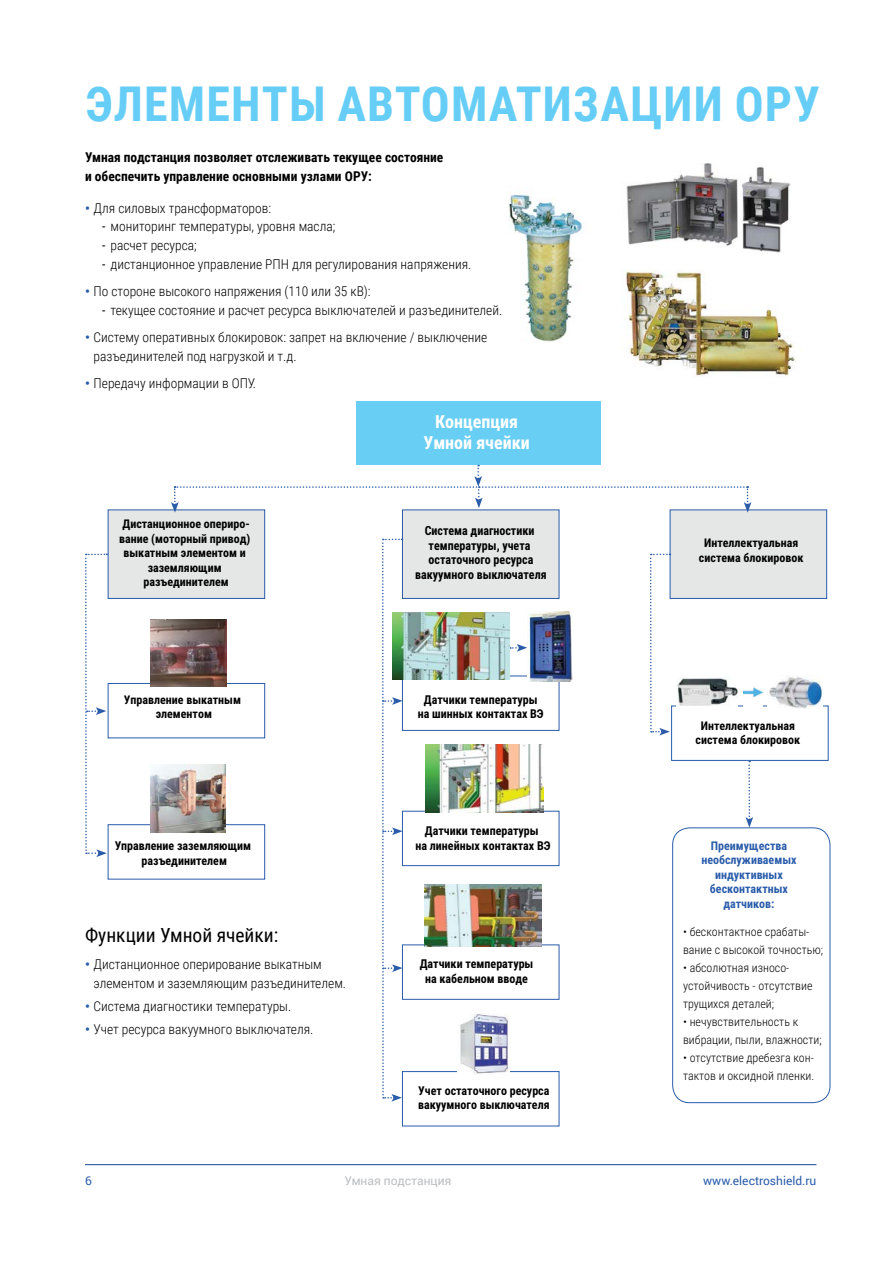
<style>
.page{position:relative;width:893px;height:1263px;background:#fff}
.page>*{position:absolute;margin:0;border:0;box-sizing:border-box;transform-origin:0 0}
.t1{font:700 48px "Roboto Condensed";letter-spacing:.025em;color:#66cef6}
.t2{font:19.5px "Roboto Condensed";color:#000}
.t3{font:700 18px/21.6px "Roboto Condensed";color:#fff;text-align:center}
.t4{font:300 13.5px/18.8px "Roboto Condensed";color:#000}
.t5{font:700 13.5px/18.8px "Roboto Condensed";color:#000}
.t6{font:700 12.6px/14.4px "Roboto Condensed";color:#000;text-align:center;scale:.95 1}
.t7{font:700 12.3px/14.4px "Roboto Condensed";color:#000;text-align:center}
.t8{font:300 12px/18px "Roboto Condensed";color:#000}
.t9{font:700 12px/14.4px "Roboto Condensed";color:#000;text-align:center}
.t10{font:700 12px/14.4px "Roboto Condensed";color:#2a5caa;text-align:center}
.t11{font:12px "Roboto";color:#2a5caa}
.t12{font:12px "Roboto";color:#bcbec0}
.s1{font-weight:700;color:#2a5caa}
.s2{font-weight:400}
</style>
<div class="page">
<hr style="left:85px;top:1164px;width:731px;height:1px;background:#2a5caa">
<img style="left:508px;top:193px;width:75px;height:149px">
<img style="left:626px;top:269px;width:170px;height:107px">
<img style="left:626px;top:164px;width:164px;height:89px">
<div style="left:356px;top:401px;width:244px;height:64px;background:#68cef3"></div>
<div style="left:108px;top:510px;width:157px;height:88px;background:#e5e6e6"></div>
<div style="left:108px;top:509px;width:157px;height:90px;border:1px solid #2a5caa"></div>
<div style="left:108px;top:683px;width:157px;height:55px;border:1px solid #2a5caa"></div>
<div style="left:108px;top:824px;width:157px;height:55px;border:1px solid #2a5caa"></div>
<div style="left:402px;top:510px;width:157px;height:88px;background:#e5e6e6"></div>
<div style="left:402px;top:509px;width:157px;height:90px;border:1px solid #2a5caa"></div>
<div style="left:402px;top:676px;width:157px;height:55px;border:1px solid #2a5caa"></div>
<div style="left:402px;top:811px;width:157px;height:55px;border:1px solid #2a5caa"></div>
<div style="left:402px;top:944px;width:157px;height:56px;border:1px solid #2a5caa"></div>
<div style="left:402px;top:1071px;width:157px;height:55px;border:1px solid #2a5caa"></div>
<div style="left:670px;top:510px;width:157px;height:88px;background:#e5e6e6"></div>
<div style="left:670px;top:509px;width:157px;height:90px;border:1px solid #2a5caa"></div>
<div style="left:671px;top:706px;width:157px;height:55px;border:1px solid #2a5caa"></div>
<svg style="left:745px;top:761px;width:8px;height:66px"></svg>
<svg style="left:650px;top:554px;width:20px;height:181px"></svg>
<svg style="left:85px;top:554px;width:22px;height:303px"></svg>
<svg style="left:510px;top:644px;width:17px;height:8px"></svg>
<svg style="left:382px;top:539px;width:21px;height:562px"></svg>
<svg style="left:171px;top:465px;width:580px;height:48px"></svg>
<div style="left:672px;top:827px;width:158px;height:276px;border:1px solid #2a5caa;border-radius:17px"></div>
<img style="left:150px;top:620px;width:76px;height:66px">
<img style="left:150px;top:765px;width:75px;height:67px">
<img style="left:392px;top:612px;width:117px;height:67px">
<img style="left:426px;top:745px;width:117px;height:68px">
<img style="left:424px;top:884px;width:118px;height:63px">
<img style="left:527px;top:611px;width:45px;height:71px">
<img style="left:676px;top:678px;width:61px;height:30px">
<img style="left:767px;top:675px;width:55px;height:33px">
<img style="left:743px;top:687px;width:19px;height:21px">
<img style="left:458px;top:1013px;width:51px;height:62px">
<h1 class="t1" style="left:86px;top:70px;width:735px">ЭЛЕМЕНТЫ АВТОМАТИЗАЦИИ ОРУ</h1>
<p class="t5" style="left:85px;top:148px;width:360px">Умная подстанция позволяет отслеживать текущее состояние и обеспечить управление основными узлами ОРУ:</p>
<p class="t4" style="left:85px;top:198px;width:188px"><span class="s1">•</span> Для силовых трансформаторов:</p>
<p class="t4" style="left:102px;top:217px;width:235px"><span class="s2">-</span> мониторинг температуры, уровня масла;</p>
<p class="t4" style="left:102px;top:235px;width:96px"><span class="s2">-</span> расчет ресурса;</p>
<p class="t4" style="left:102px;top:254px;width:371px"><span class="s2">-</span> дистанционное управление РПН для регулирования напряжения.</p>
<p class="t4" style="left:85px;top:281px;width:287px"><span class="s1">•</span> По стороне высокого напряжения (110 или 35 кВ):</p>
<p class="t4" style="left:102px;top:300px;width:402px"><span class="s2">-</span> текущее состояние и расчет ресурса выключателей и разъединителей.</p>
<p class="t4" style="left:94px;top:327px;width:395px;text-indent:-9px"><span class="s1">•</span> Систему оперативных блокировок: запрет на включение / выключение разъединителей под нагрузкой и т.д.</p>
<p class="t4" style="left:85px;top:373px;width:172px"><span class="s1">•</span> Передачу информации в ОПУ.</p>
<h3 class="t3" style="left:423px;top:410px;width:108px">Концепция<br>Умной ячейки</h3>
<p class="t9" style="left:119px;top:517px;width:133px">Дистанционное опериро&shy;вание (моторный привод) выкатным элементом и заземляющим разъединителем</p>
<p class="t9" style="left:124px;top:692px;width:119px">Управление выкатным элементом</p>
<p class="t7" style="left:115px;top:838px;width:138px">Управление заземляющим разъединителем</p>
<h2 class="t2" style="left:85px;top:921px;width:195px">Функции Умной ячейки:</h2>
<p class="t4" style="left:94px;top:954px;width:254px;text-indent:-9px"><span class="s1">•</span> Дистанционное оперирование выкатным элементом и заземляющим разъединителем.</p>
<p class="t4" style="left:85px;top:996px;width:208px"><span class="s1">•</span> Система диагностики температуры.</p>
<p class="t4" style="left:85px;top:1019px;width:230px"><span class="s1">•</span> Учет ресурса вакуумного выключателя.</p>
<p class="t6" style="left:415px;top:523px;width:140px">Система диагностики температуры, учета остаточного ресурса вакуумного выключателя</p>
<p class="t7" style="left:418px;top:692px;width:127px">Датчики температуры на шинных контактах ВЭ</p>
<p class="t7" style="left:416px;top:823px;width:137px">Датчики температуры<br>на линейных контактах ВЭ</p>
<p class="t7" style="left:420px;top:956px;width:115px">Датчики температуры на кабельном вводе</p>
<p class="t7" style="left:418px;top:1083px;width:133px;text-align:left">Учет остаточного ресурса вакуумного выключателя</p>
<p class="t9" style="left:699px;top:535px;width:106px">Интеллектуальная система блокировок</p>
<p class="t9" style="left:695px;top:718px;width:106px">Интеллектуальная система блокировок</p>
<p class="t10" style="left:701px;top:838px;width:97px">Преимущества необслуживаемых индуктивных бесконтактных датчиков:</p>
<p class="t8" style="left:683px;top:923px;width:141px">• бесконтактное срабаты&shy;вание с высокой точностью;</p>
<p class="t8" style="left:683px;top:959px;width:131px">• абсолютная износо&shy;устойчивость - отсутствие трущихся деталей;</p>
<p class="t8" style="left:683px;top:1013px;width:140px">• нечувствительность к вибрации, пыли, влажности;</p>
<p class="t8" style="left:683px;top:1049px;width:133px">• отсутствие дребезга кон&shy;тактов и оксидной пленки.</p>
<p class="t11" style="left:85px;top:1172px;width:8px">6</p>
<p class="t12" style="left:345px;top:1172px;width:108px">Умная подстанция</p>
<p class="t11" style="left:703px;top:1172px;width:115px">www.electroshield.ru</p>
</div>
